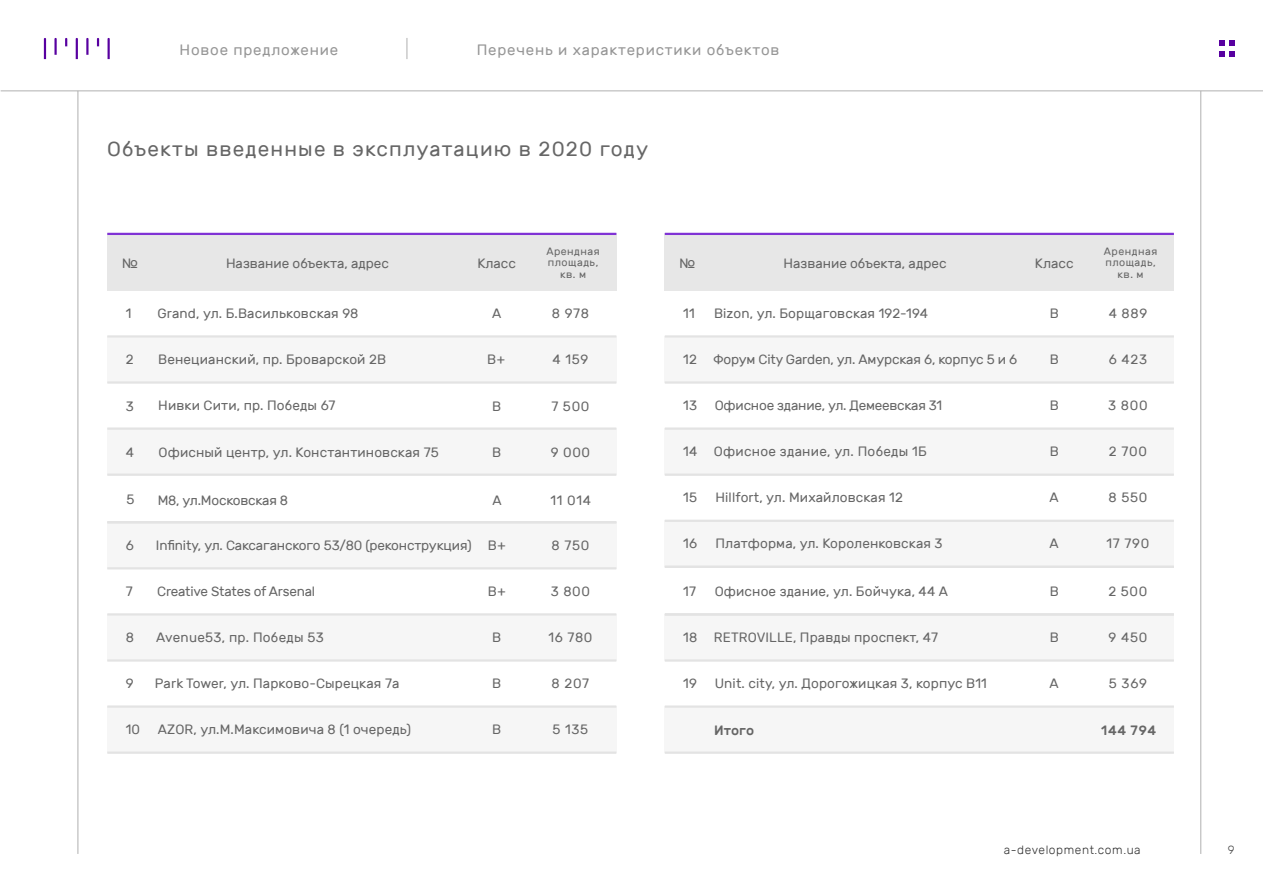
<style>
.page{position:relative;width:1263px;height:893px;background:#fff}
.page>*{position:absolute;margin:0;border:0;box-sizing:border-box;transform-origin:0 0}
.t1{font:20.55px "Rubik";letter-spacing:.06em;color:#666}
.t2{font:15px "Rubik";letter-spacing:.055em;color:#969696}
.t3{font:13.5px "Rubik";letter-spacing:.01em;color:#666}
.t4{font:13.5px "Rubik";letter-spacing:-.01em;color:#666}
.t5{font:13.5px "Rubik";letter-spacing:-.015em;color:#666}
.t6{font:500 13.5px "Rubik";letter-spacing:.025em;color:#666}
.t7{font:300 12px "Rubik";letter-spacing:.05em;color:#333}
.t8{font:300 12px "Rubik";color:#4d4d4d}
.t9{font:10.65px/12px "Rubik";letter-spacing:.045em;color:#666;text-align:center}
</style>
<div class="page">
<div style="left:107px;top:336px;width:509px;height:47px;background:#f6f6f6"></div>
<div style="left:107px;top:429px;width:509px;height:46px;background:#f6f6f6"></div>
<div style="left:665px;top:429px;width:509px;height:46px;background:#f6f6f6"></div>
<div style="left:665px;top:521px;width:509px;height:46px;background:#f6f6f6"></div>
<div style="left:665px;top:336px;width:509px;height:47px;background:#f6f6f6"></div>
<div style="left:665px;top:234px;width:509px;height:57px;background:#e7e7e7"></div>
<svg style="left:407px;top:38px;width:1px;height:21px"></svg>
<svg style="left:108px;top:38px;width:2px;height:21px"></svg>
<svg style="left:97px;top:38px;width:2px;height:8px"></svg>
<svg style="left:86px;top:38px;width:3px;height:17px"></svg>
<svg style="left:76px;top:38px;width:2px;height:21px"></svg>
<svg style="left:54px;top:38px;width:3px;height:17px"></svg>
<svg style="left:44px;top:38px;width:2px;height:21px"></svg>
<svg style="left:65px;top:38px;width:2px;height:8px"></svg>
<hr style="left:78px;top:91px;width:1px;height:763px;background:#b0b0b0">
<hr style="left:1px;top:90px;width:1262px;height:1px;background:#b0b0b0">
<hr style="left:1200px;top:91px;width:1px;height:763px;background:#b0b0b0">
<svg style="left:1230px;top:41px;width:5px;height:15px"></svg>
<svg style="left:1219px;top:41px;width:5px;height:15px"></svg>
<hr style="left:665px;top:233px;width:509px;height:2px;background:#8033d5">
<div style="left:107px;top:234px;width:509px;height:57px;background:#e7e7e7"></div>
<hr style="left:107px;top:233px;width:509px;height:2px;background:#8033d5">
<hr style="left:665px;top:335px;width:509px;height:3px;background:#e3e3e3">
<hr style="left:107px;top:335px;width:509px;height:3px;background:#e3e3e3">
<hr style="left:665px;top:381px;width:509px;height:3px;background:#e3e3e3">
<hr style="left:107px;top:381px;width:509px;height:3px;background:#e3e3e3">
<hr style="left:665px;top:427px;width:509px;height:3px;background:#e3e3e3">
<hr style="left:665px;top:474px;width:509px;height:2px;background:#e3e3e3">
<hr style="left:107px;top:427px;width:509px;height:3px;background:#e3e3e3">
<hr style="left:665px;top:520px;width:509px;height:2px;background:#e3e3e3">
<hr style="left:107px;top:474px;width:509px;height:2px;background:#e3e3e3">
<div style="left:107px;top:522px;width:509px;height:46px;background:#f6f6f6"></div>
<div style="left:107px;top:614px;width:509px;height:46px;background:#f6f6f6"></div>
<div style="left:107px;top:707px;width:509px;height:46px;background:#f6f6f6"></div>
<hr style="left:107px;top:521px;width:509px;height:2px;background:#e3e3e3">
<hr style="left:107px;top:567px;width:509px;height:2px;background:#e3e3e3">
<hr style="left:107px;top:613px;width:509px;height:2px;background:#e3e3e3">
<hr style="left:107px;top:659px;width:509px;height:3px;background:#e3e3e3">
<hr style="left:107px;top:705px;width:509px;height:3px;background:#e3e3e3">
<hr style="left:107px;top:751px;width:509px;height:3px;background:#e3e3e3">
<div style="left:665px;top:614px;width:509px;height:46px;background:#f6f6f6"></div>
<div style="left:665px;top:707px;width:509px;height:46px;background:#f6f6f6"></div>
<hr style="left:665px;top:566px;width:509px;height:2px;background:#e3e3e3">
<hr style="left:665px;top:613px;width:509px;height:3px;background:#e3e3e3">
<hr style="left:665px;top:659px;width:509px;height:3px;background:#e3e3e3">
<hr style="left:665px;top:705px;width:509px;height:3px;background:#e3e3e3">
<hr style="left:665px;top:751px;width:509px;height:3px;background:#e3e3e3">
<p class="t2" style="left:180px;top:41px;width:160px">Новое предложение</p>
<p class="t2" style="left:477px;top:41px;width:304px">Перечень и характеристики объектов</p>
<h1 class="t1" style="left:107px;top:137px;width:543px">Объекты введенные в эксплуатацию в 2020 году</h1>
<p class="t3" style="left:122px;top:256px;width:17px">№</p>
<p class="t3" style="left:226px;top:256px;width:164px">Название объекта, адрес</p>
<p class="t3" style="left:477px;top:256px;width:40px">Класс</p>
<p class="t9" style="left:546px;top:245px;width:55px">Арендная площадь, кв. м</p>
<p class="t3" style="left:679px;top:256px;width:17px">№</p>
<p class="t3" style="left:783px;top:256px;width:164px">Название объекта, адрес</p>
<p class="t3" style="left:1035px;top:256px;width:40px">Класс</p>
<p class="t9" style="left:1104px;top:245px;width:55px">Арендная площадь, кв. м</p>
<p class="t3" style="left:126px;top:306px;width:7px">1</p>
<p class="t3" style="left:492px;top:306px;width:11px">А</p>
<p class="t3" style="left:552px;top:306px;width:39px">8 978</p>
<p class="t3" style="left:126px;top:352px;width:9px">2</p>
<p class="t3" style="left:552px;top:352px;width:37px">4 159</p>
<p class="t3" style="left:126px;top:398px;width:10px">3</p>
<p class="t3" style="left:492px;top:398px;width:11px">В</p>
<p class="t3" style="left:551px;top:398px;width:40px">7 500</p>
<p class="t3" style="left:126px;top:445px;width:10px">4</p>
<p class="t3" style="left:492px;top:445px;width:11px">В</p>
<p class="t3" style="left:551px;top:445px;width:41px">9 000</p>
<p class="t3" style="left:158px;top:306px;width:202px">Grand, ул. Б.Васильковская 98</p>
<p class="t3" style="left:158px;top:352px;width:229px">Венецианский, пр. Броварской 2В</p>
<p class="t3" style="left:487px;top:352px;width:19px">В+</p>
<p class="t3" style="left:158px;top:398px;width:179px">Нивки Сити, пр. Победы 67</p>
<p class="t3" style="left:159px;top:445px;width:282px">Офисный центр, ул. Константиновская 75</p>
<p class="t3" style="left:126px;top:492px;width:10px">5</p>
<p class="t5" style="left:158px;top:492px;width:132px">М8, ул.Московская 8</p>
<p class="t3" style="left:492px;top:492px;width:11px">А</p>
<p class="t3" style="left:551px;top:492px;width:42px">11 014</p>
<p class="t4" style="left:156px;top:538px;width:317px">Infinity, ул. Саксаганского 53/80 (реконструкция)</p>
<p class="t3" style="left:126px;top:538px;width:10px">6</p>
<p class="t3" style="left:488px;top:538px;width:19px">В+</p>
<p class="t3" style="left:551px;top:538px;width:39px">8 750</p>
<p class="t3" style="left:126px;top:584px;width:8px">7</p>
<p class="t3" style="left:488px;top:584px;width:19px">В+</p>
<p class="t3" style="left:551px;top:584px;width:41px">3 800</p>
<p class="t3" style="left:126px;top:630px;width:10px">8</p>
<p class="t3" style="left:492px;top:630px;width:11px">В</p>
<p class="t3" style="left:548px;top:630px;width:46px">16 780</p>
<p class="t3" style="left:126px;top:676px;width:9px">9</p>
<p class="t3" style="left:492px;top:676px;width:11px">В</p>
<p class="t3" style="left:552px;top:676px;width:39px">8 207</p>
<p class="t3" style="left:126px;top:722px;width:16px">10</p>
<p class="t3" style="left:492px;top:722px;width:11px">В</p>
<p class="t3" style="left:552px;top:722px;width:37px">5 135</p>
<p class="t5" style="left:157px;top:584px;width:159px">Creative States of Arsenal</p>
<p class="t3" style="left:156px;top:630px;width:169px">Avenue53, пр. Победы 53</p>
<p class="t3" style="left:155px;top:676px;width:246px">Park Tower, ул. Парково-Сырецкая 7а</p>
<p class="t3" style="left:158px;top:722px;width:255px">AZOR, ул.М.Максимовича 8 (1 очередь)</p>
<p class="t3" style="left:683px;top:306px;width:13px">11</p>
<p class="t3" style="left:714px;top:306px;width:216px">Bizon, ул. Борщаговская 192-194</p>
<p class="t3" style="left:1050px;top:306px;width:11px">В</p>
<p class="t3" style="left:1109px;top:306px;width:40px">4 889</p>
<p class="t3" style="left:683px;top:352px;width:15px">12</p>
<p class="t3" style="left:1050px;top:352px;width:11px">В</p>
<p class="t3" style="left:1109px;top:352px;width:40px">6 423</p>
<p class="t3" style="left:683px;top:398px;width:15px">13</p>
<p class="t3" style="left:1050px;top:398px;width:11px">В</p>
<p class="t3" style="left:1108px;top:398px;width:41px">3 800</p>
<p class="t3" style="left:683px;top:444px;width:16px">14</p>
<p class="t3" style="left:1050px;top:444px;width:11px">В</p>
<p class="t3" style="left:683px;top:490px;width:15px">15</p>
<p class="t3" style="left:1049px;top:490px;width:11px">А</p>
<p class="t3" style="left:1108px;top:490px;width:40px">8 550</p>
<p class="t3" style="left:683px;top:536px;width:15px">16</p>
<p class="t3" style="left:1050px;top:536px;width:11px">А</p>
<p class="t3" style="left:1106px;top:536px;width:44px">17 790</p>
<p class="t3" style="left:683px;top:584px;width:14px">17</p>
<p class="t3" style="left:1050px;top:584px;width:11px">В</p>
<p class="t3" style="left:1108px;top:584px;width:40px">2 500</p>
<p class="t4" style="left:713px;top:352px;width:305px">Форум City Garden, ул. Амурская 6, корпус 5 и 6</p>
<p class="t5" style="left:715px;top:398px;width:229px">Офисное здание, ул. Демеевская 31</p>
<p class="t3" style="left:714px;top:444px;width:215px">Офисное здание, ул. Победы 1Б</p>
<p class="t3" style="left:1109px;top:444px;width:39px">2 700</p>
<p class="t3" style="left:715px;top:490px;width:189px">Hillfort, ул. Михайловская 12</p>
<p class="t3" style="left:715px;top:536px;width:229px">Платформа, ул. Короленковская 3</p>
<p class="t3" style="left:715px;top:584px;width:235px">Офисное здание, ул. Бойчука, 44 А</p>
<p class="t3" style="left:714px;top:630px;width:225px">RETROVILLE, Правды проспект, 47</p>
<p class="t3" style="left:683px;top:630px;width:16px">18</p>
<p class="t3" style="left:1050px;top:630px;width:11px">В</p>
<p class="t3" style="left:1108px;top:630px;width:40px">9 450</p>
<p class="t3" style="left:683px;top:676px;width:15px">19</p>
<p class="t3" style="left:1049px;top:676px;width:11px">А</p>
<p class="t3" style="left:1109px;top:676px;width:39px">5 369</p>
<p class="t6" style="left:714px;top:723px;width:42px">Итого</p>
<p class="t6" style="left:1101px;top:722px;width:56px">144 794</p>
<p class="t3" style="left:715px;top:676px;width:274px">Unit. city, ул. Дорогожицкая 3, корпус В11</p>
<p class="t7" style="left:1004px;top:843px;width:139px">a-development.com.ua</p>
<p class="t8" style="left:1228px;top:843px;width:8px">9</p>
</div>
